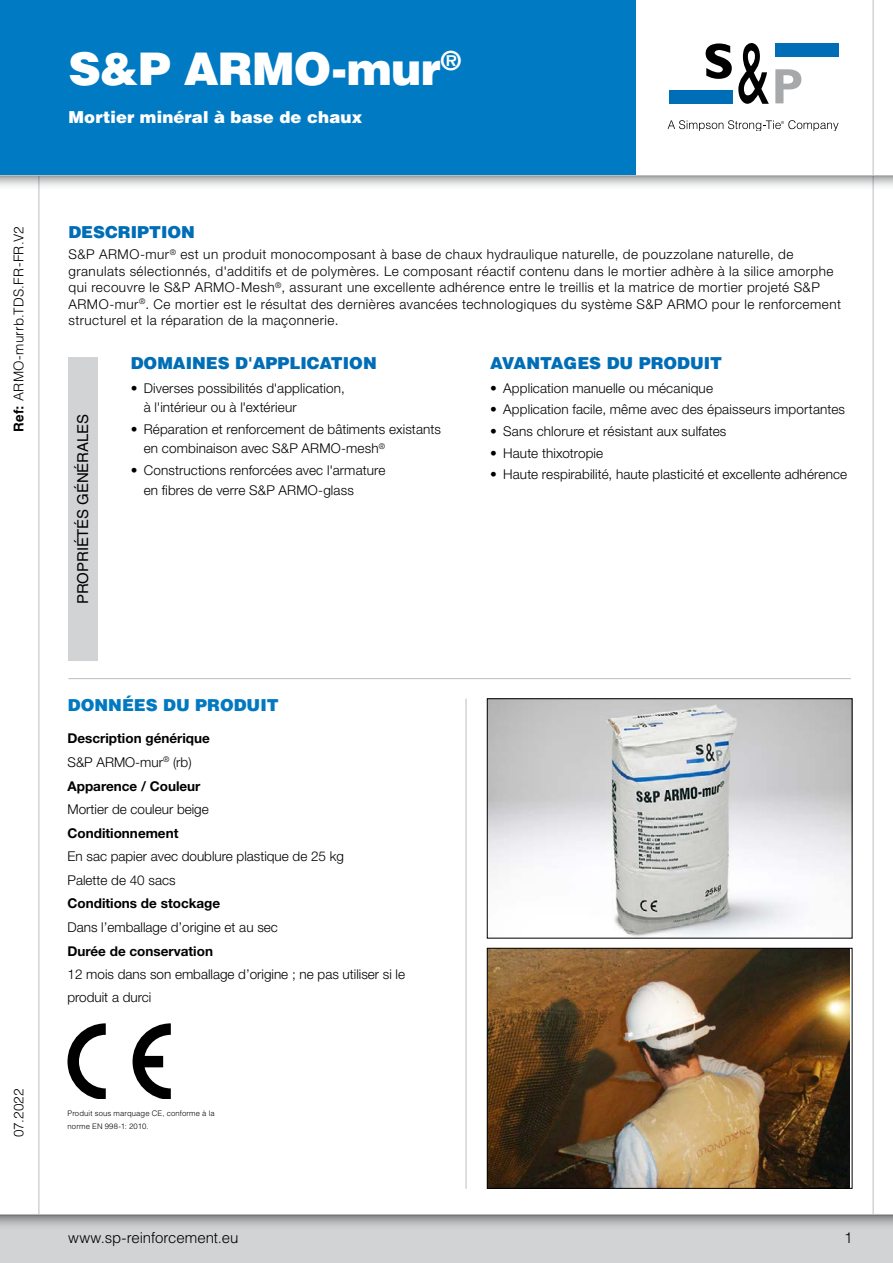
<style>
.page{position:relative;width:893px;height:1263px;background:#fff}
.page>*{position:absolute;margin:0;border:0;box-sizing:border-box;transform-origin:0 0}
.t1{font:900 45px "Helvetica LT Std";letter-spacing:-.015em;color:#fff}
.t2{font:900 16.5px "Helvetica LT Std";color:#006db7}
.t3{font:900 16.5px "Helvetica LT Std";letter-spacing:.005em;color:#fff}
.t4{font:900 16.5px "Helvetica LT Std";color:#0079c1}
.t5{font:300 15px "Helvetica LT Std";letter-spacing:-.005em;color:#000}
.t6{font:15px "Helvetica LT Std";letter-spacing:-.01em;color:#000}
.t7{font:300 13.5px/19.5px "Helvetica Neue LT Std";letter-spacing:.015em;color:#000}
.t8{font:300 13.5px/16.5px "Helvetica Neue LT Std";letter-spacing:.035em;color:#000}
.t9{font:700 13.5px/23.5px "Helvetica Neue LT Std";color:#000}
.t10{font:300 13.5px "Helvetica LT Std";letter-spacing:.025em;color:#000}
.t11{font:300 7.65px/12.9px "Helvetica LT Std";letter-spacing:.02em;color:#000}
.s1{font-weight:700}
.s2{font-weight:300}
</style>
<div class="page">
<hr style="left:39px;top:0;width:1px;height:1263px;background:#bcbec0">
<hr style="left:873px;top:0;width:1px;height:1239px;background:#bcbec0">
<div style="left:0;top:0;width:636px;height:175px;background:#007ac2"></div>
<svg style="left:0;top:176px;width:893px;height:14px"></svg>
<hr style="left:0;top:175px;width:893px;height:1px;background:#bcbec0">
<div style="left:0;top:1214px;width:893px;height:49px;background:#d1d3d4"></div>
<svg style="left:0;top:1215px;width:893px;height:11px"></svg>
<hr style="left:0;top:1214px;width:893px;height:1px;background:#bcbec0">
<div style="left:669px;top:90px;width:63px;height:13px;background:#006db7"></div>
<div style="left:775px;top:43px;width:63px;height:14px;background:#006db7"></div>
<svg style="left:706px;top:43px;width:26px;height:36px"></svg>
<svg style="left:738px;top:43px;width:31px;height:61px"></svg>
<svg style="left:775px;top:69px;width:26px;height:34px"></svg>
<svg style="left:668px;top:120px;width:170px;height:10px"></svg>
<div style="left:68px;top:357px;width:30px;height:304px;background:#d1d3d4"></div>
<img style="left:489px;top:700px;width:361px;height:236px">
<div style="left:487px;top:698px;width:365px;height:240px;border:1px solid #000"></div>
<img style="left:489px;top:950px;width:360px;height:237px">
<div style="left:487px;top:948px;width:365px;height:241px;border:1px solid #000"></div>
<svg style="left:68px;top:1023px;width:103px;height:75px"></svg>
<hr style="left:68px;top:678px;width:783px;height:1px;background:#bcbec0">
<hr style="left:466px;top:698px;width:1px;height:491px;background:#bcbec0">
<p class="t10" style="left:10px;top:432px;width:207px;rotate:-90deg"><span class="s1">Ref:</span> ARMO-murrb.TDS.FR-FR.V2</p>
<p class="t10" style="left:10px;top:1137px;width:50px;rotate:-90deg">07.2022</p>
<h1 class="t1" style="left:68px;top:40px;width:394px">S&amp;P ARMO-mur<sup>®</sup></h1>
<p class="t3" style="left:68px;top:106px;width:296px">Mortier minéral à base de chaux</p>
<p class="t2" style="left:68px;top:222px;width:128px">DESCRIPTION</p>
<p class="t8" style="left:68px;top:246px;width:774px">S&amp;P ARMO-mur<sup>®</sup> est un produit monocomposant à base de chaux hydraulique naturelle, de pouzzolane naturelle, de granulats sélectionnés, d'additifs et de polymères. Le composant réactif contenu dans le mortier adhère à la silice amorphe qui recouvre le S&amp;P ARMO-Mesh<sup>®</sup>, assurant une excellente adhérence entre le treillis et la matrice de mortier projeté S&amp;P ARMO-mur<sup>®</sup>. Ce mortier est le résultat des dernières avancées technologiques du système S&amp;P ARMO pour le renforcement structurel et la réparation de la maçonnerie.</p>
<p class="t2" style="left:490px;top:352px;width:233px">AVANTAGES DU PRODUIT</p>
<p class="t7" style="left:490px;top:378px;width:224px">• Application manuelle ou mécanique</p>
<p class="t7" style="left:490px;top:400px;width:356px">• Application facile, même avec des épaisseurs importantes</p>
<p class="t7" style="left:490px;top:421px;width:238px">• Sans chlorure et résistant aux sulfates</p>
<p class="t7" style="left:490px;top:443px;width:115px">• Haute thixotropie</p>
<p class="t7" style="left:490px;top:465px;width:359px">• Haute respirabilité, haute plasticité et excellente adhérence</p>
<p class="t2" style="left:131px;top:352px;width:247px">DOMAINES D'APPLICATION</p>
<p class="t7" style="left:144px;top:378px;width:203px;text-indent:-13px">• Diverses possibilités d'application, à l'intérieur ou à l'extérieur</p>
<p class="t7" style="left:144px;top:419px;width:299px;text-indent:-13px">• Réparation et renforcement de bâtiments existants en combinaison avec S&amp;P ARMO-mesh<sup>®</sup></p>
<p class="t7" style="left:144px;top:460px;width:243px;text-indent:-13px">• Constructions renforcées avec l'armature en fibres de verre S&amp;P ARMO-glass</p>
<p class="t6" style="left:74px;top:604px;width:191px;rotate:-90deg">PROPRIÉTÉS GÉNÉRALES</p>
<p class="t4" style="left:68px;top:694px;width:212px">DONNÉES DU PRODUIT</p>
<p class="t9" style="left:68px;top:726px;width:144px">Description générique<br><span class="s2">S&amp;P ARMO-mur</span><sup>®</sup> <span class="s2">(rb)<br></span>Apparence / Couleur</p>
<p class="t7" style="left:68px;top:799px;width:143px">Mortier de couleur beige</p>
<p class="t9" style="left:68px;top:821px;width:112px">Conditionnement</p>
<p class="t7" style="left:68px;top:844px;width:278px;line-height:23.5px">En sac papier avec doublure plastique de 25 kg<br>Palette de 40 sacs</p>
<p class="t9" style="left:68px;top:891px;width:154px">Conditions de stockage</p>
<p class="t7" style="left:68px;top:917px;width:212px">Dans l’emballage d’origine et au sec</p>
<p class="t9" style="left:68px;top:939px;width:147px">Durée de conservation</p>
<p class="t7" style="left:68px;top:963px;width:339px;line-height:22.5px">12 mois dans son emballage d’origine ; ne pas utiliser si le produit a durci</p>
<p class="t11" style="left:68px;top:1106px;width:149px">Produit sous marquage CE, conforme à la norme EN 998-1: 2010.</p>
<p class="t5" style="left:68px;top:1228px;width:172px">www.sp-reinforcement.eu</p>
<p class="t5" style="left:844px;top:1228px;width:10px">1</p>
</div>
